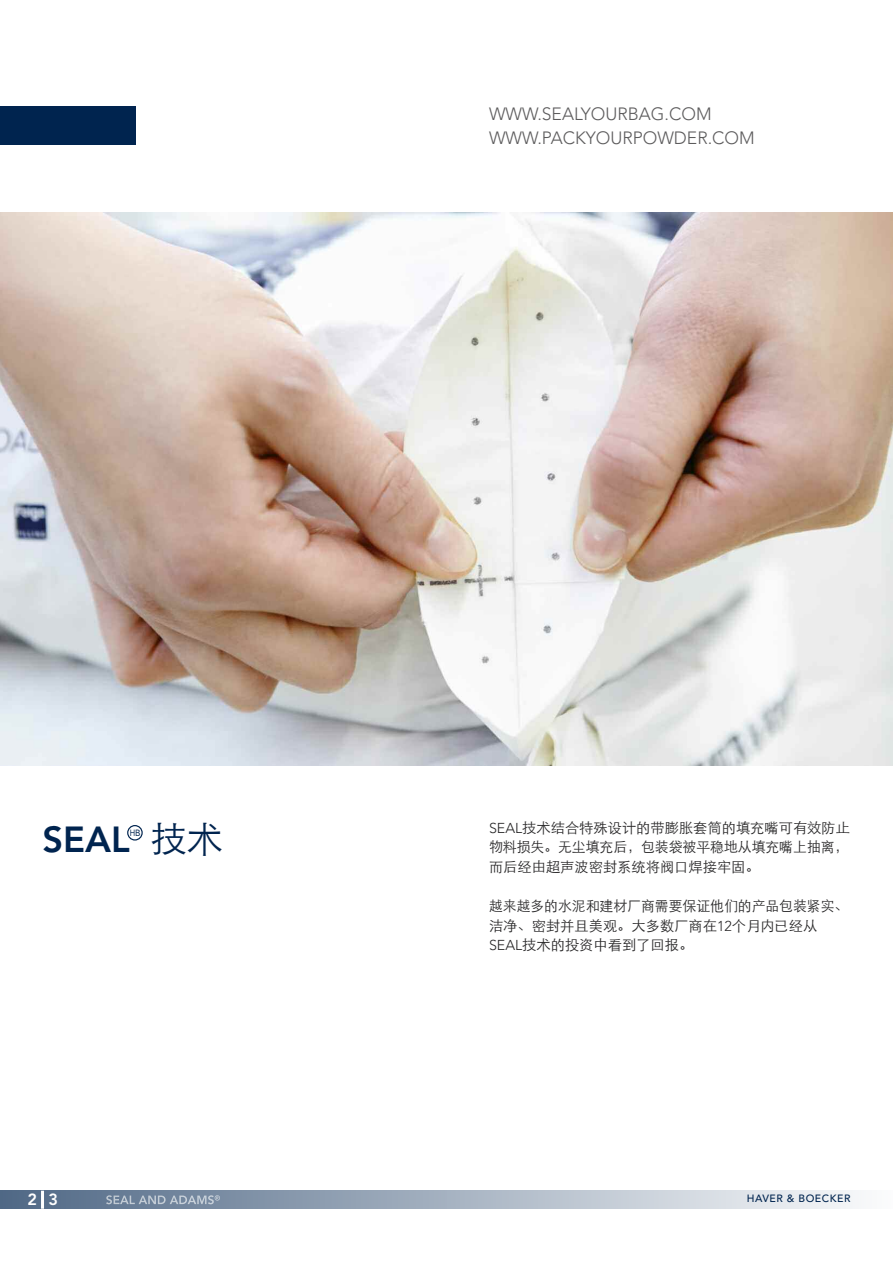
<style>
.page{position:relative;width:893px;height:1263px;background:#fff}
.page>*{position:absolute;margin:0;border:0;box-sizing:border-box;transform-origin:0 0}
.t1{font:800 36px "Avenir LT Std";color:#00244f}
.t2{font:300 36px "ST Heiti SC";color:#00244f}
.t3{font:300 17.7px/24px "Avenir LT Std";color:#5d5c5d}
.t4{font:800 16.05px "Avenir LT Std";color:#fff}
.t5{font:300 14.25px/19.5px "ST Heiti SC";color:#272627;text-align:justify}
.t6{font:500 10.5px "Avenir LT Std";letter-spacing:.05em;color:#00244f}
.t7{font:9px "Avenir LT Std";color:#00244f;scale:.85 1}
.s1{font-family:"Avenir LT Std"}
</style>
<div class="page">
<div style="left:446px;top:1191px;width:447px;height:17px;background:linear-gradient(to right,#a6b2c1,#fcfcfd)"></div>
<div style="left:0;top:1191px;width:446px;height:17px;background:linear-gradient(to right,#4f6885,#a4b1c0)"></div>
<hr style="left:41px;top:1191px;width:3px;height:18px;background:#fff">
<img style="left:106px;top:1195px;width:108px;height:9px">
<svg style="left:215px;top:1195px;width:5px;height:5px"></svg>
<img style="left:0;top:213px;width:893px;height:552px">
<div style="left:0;top:106px;width:136px;height:39px;background:#00244f"></div>
<svg style="left:127px;top:825px;width:16px;height:15px"></svg>
<p class="t3" style="left:489px;top:103px;width:267px">WWW.SEALYOURBAG.COM<br>WWW.PACKYOURPOWDER.COM</p>
<h1 class="t1" style="left:43px;top:824px;width:89px">SEAL</h1>
<p class="t7" style="left:130px;top:829px;width:14px">HB</p>
<h1 class="t2" style="left:151px;top:821px;width:73px">技术</h1>
<p class="t4" style="left:27px;top:1193px;width:32px">2 3</p>
<p class="t5" style="left:489px;top:818px;width:363px"><span class="s1">SEAL</span>技术结合特殊设计的带膨胀套筒的填充嘴可有效防止物料损失。无尘填充后，包装袋被平稳地从填充嘴上抽离，而后经由超声波密封系统将阀口焊接牢固。</p>
<p class="t5" style="left:489px;top:896px;width:361px;text-align:left">越来越多的水泥和建材厂商需要保证他们的产品包装紧实、洁净、密封并且美观。大多数厂商在<span class="s1">12</span>个月内已经从<br><span class="s1">SEAL</span>技术的投资中看到了回报。</p>
<p class="t6" style="left:747px;top:1194px;width:105px">HAVER &amp; BOECKER</p>
</div>
